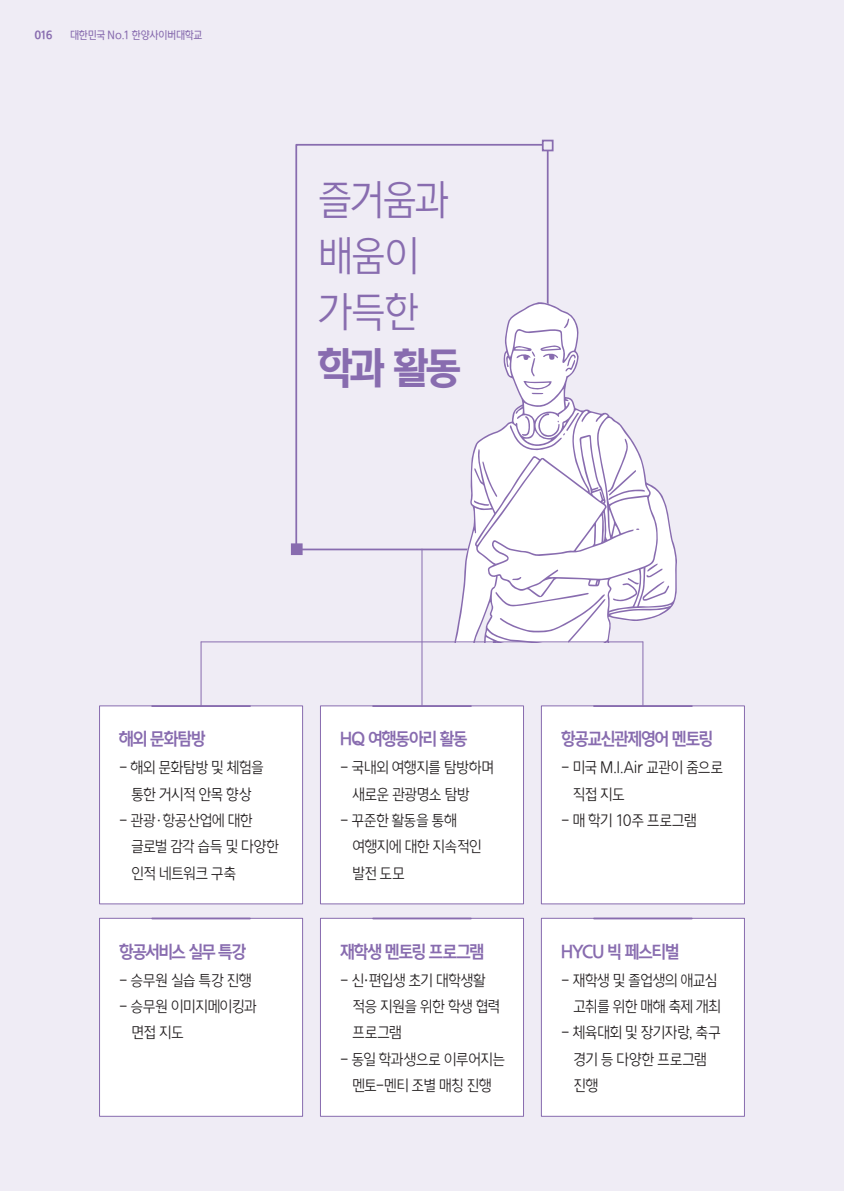
<style>
.page{position:relative;width:844px;height:1191px;background:#fff}
.page>*{position:absolute;margin:0;border:0;box-sizing:border-box;transform-origin:0 0}
.t1{font:40.25px "HYCU Gothic L";letter-spacing:-.045em;color:#886caf}
.t2{font:40.25px "HYCU Gothic EB";color:#886caf}
.t3{font:16.62px "HYCU Gothic B";letter-spacing:-.05em;color:#886caf}
.t4{font:16.62px "HYCU Gothic B";letter-spacing:-.07em;color:#886caf}
.t5{font:14.88px/26.2px "HYCU Gothic L";letter-spacing:-.04em;color:#231f20}
.t6{font:10.5px "HYCU Gothic M";letter-spacing:-.005em;color:#886caf}
.t7{font:10.5px "HYCU Gothic EB";color:#886caf}
</style>
<div class="page">
<div style="left:0;top:0;width:843px;height:1191px;background:#efecf5"></div>
<div style="left:99px;top:705px;width:204px;height:199px;background:#fff;border:1px solid #886caf"></div>
<div style="left:99px;top:918px;width:204px;height:198px;background:#fff;border:1px solid #886caf"></div>
<div style="left:320px;top:705px;width:203px;height:199px;background:#fff;border:1px solid #886caf"></div>
<div style="left:320px;top:918px;width:203px;height:198px;background:#fff;border:1px solid #886caf"></div>
<div style="left:541px;top:705px;width:203px;height:199px;background:#fff;border:1px solid #886caf"></div>
<div style="left:541px;top:918px;width:203px;height:198px;background:#fff;border:1px solid #886caf"></div>
<div style="left:295px;top:144px;width:253px;height:406px;border:2px solid #886caf"></div>
<hr style="left:421px;top:549px;width:1px;height:157px;background:#886caf">
<hr style="left:201px;top:642px;width:1px;height:64px;background:#886caf">
<hr style="left:642px;top:642px;width:1px;height:64px;background:#886caf">
<hr style="left:152px;top:705px;width:98px;height:2px;background:#886caf">
<hr style="left:152px;top:917px;width:98px;height:2px;background:#886caf">
<hr style="left:373px;top:705px;width:98px;height:2px;background:#886caf">
<hr style="left:373px;top:917px;width:98px;height:2px;background:#886caf">
<hr style="left:593px;top:705px;width:98px;height:2px;background:#886caf">
<hr style="left:593px;top:917px;width:98px;height:2px;background:#886caf">
<div style="left:291px;top:543px;width:11px;height:12px;background:#886caf"></div>
<div style="left:541px;top:140px;width:12px;height:11px;background:#efecf5;border:2px solid #886caf"></div>
<svg style="left:453px;top:302px;width:224px;height:340px"></svg>
<svg style="left:495px;top:592px;width:110px;height:49px;background:#f4f2f7"></svg>
<svg style="left:512px;top:577px;width:9px;height:3px"></svg>
<svg style="left:473px;top:461px;width:24px;height:45px"></svg>
<svg style="left:516px;top:345px;width:59px;height:49px;background:#eae5f1"></svg>
<svg style="left:607px;top:439px;width:37px;height:61px;background:#eeeaf3"></svg>
<svg style="left:563px;top:318px;width:6px;height:10px"></svg>
<svg style="left:612px;top:563px;width:57px;height:38px;background:#eae5f0"></svg>
<svg style="left:509px;top:413px;width:69px;height:38px;background:#e2dceb"></svg>
<hr style="left:201px;top:641px;width:441px;height:1px;background:#886caf">
<p class="t7" style="left:35px;top:29px;width:19px">016</p>
<p class="t6" style="left:70px;top:29px;width:134px">대한민국 No.1 한양사이버대학교</p>
<p class="t1" style="left:317px;top:179px;width:133px">즐거움과</p>
<p class="t1" style="left:317px;top:235px;width:103px">배움이</p>
<p class="t1" style="left:317px;top:291px;width:102px">가득한</p>
<p class="t2" style="left:317px;top:347px;width:145px">학과 활동</p>
<p class="t3" style="left:119px;top:730px;width:88px">해외 문화탐방</p>
<p class="t5" style="left:119px;top:756px;width:146px;text-align:center">- 해외 문화탐방 및 체험을 통한 거시적 안목 향상</p>
<p class="t5" style="left:131px;top:808px;width:149px;text-indent:-12px">- 관광ㆍ항공산업에 대한 글로벌 감각 습득 및 다양한 인적 네트워크 구축</p>
<p class="t4" style="left:119px;top:942px;width:128px">항공서비스 실무 특강</p>
<p class="t5" style="left:119px;top:968px;width:134px">- 승무원 실습 특강 진행</p>
<p class="t5" style="left:131px;top:994px;width:127px;text-indent:-12px">- 승무원 이미지메이킹과 면접 지도</p>
<p class="t3" style="left:340px;top:730px;width:129px">HQ 여행동아리 활동</p>
<p class="t5" style="left:352px;top:756px;width:143px;text-indent:-12px">- 국내외 여행지를 탐방하며 새로운 관광명소 탐방</p>
<p class="t5" style="left:352px;top:808px;width:131px;text-indent:-12px">- 꾸준한 활동을 통해 여행지에 대한 지속적인 발전 도모</p>
<p class="t3" style="left:340px;top:942px;width:145px">재학생 멘토링 프로그램</p>
<p class="t5" style="left:352px;top:968px;width:149px;text-indent:-12px">- 신·편입생 초기 대학생활 적응 지원을 위한 학생 협력 프로그램</p>
<p class="t5" style="left:340px;top:1047px;width:167px;text-align:center">- 동일 학과생으로 이루어지는 멘토-멘티 조별 매칭 진행</p>
<p class="t3" style="left:561px;top:730px;width:153px">항공교신관제영어 멘토링</p>
<p class="t5" style="left:572px;top:756px;width:152px;text-indent:-11px">- 미국 M.I.Air 교관이 줌으로 직접 지도</p>
<p class="t5" style="left:561px;top:808px;width:137px">- 매 학기 10주 프로그램</p>
<p class="t3" style="left:561px;top:942px;width:119px">HYCU 빅 페스티벌</p>
<p class="t5" style="left:561px;top:968px;width:161px;text-align:right">- 재학생 및 졸업생의 애교심 고취를 위한 매해 축제 개최</p>
<p class="t5" style="left:573px;top:1020px;width:149px;text-indent:-12px">- 체육대회 및 장기자랑, 축구 경기 등 다양한 프로그램 진행</p>
</div>
